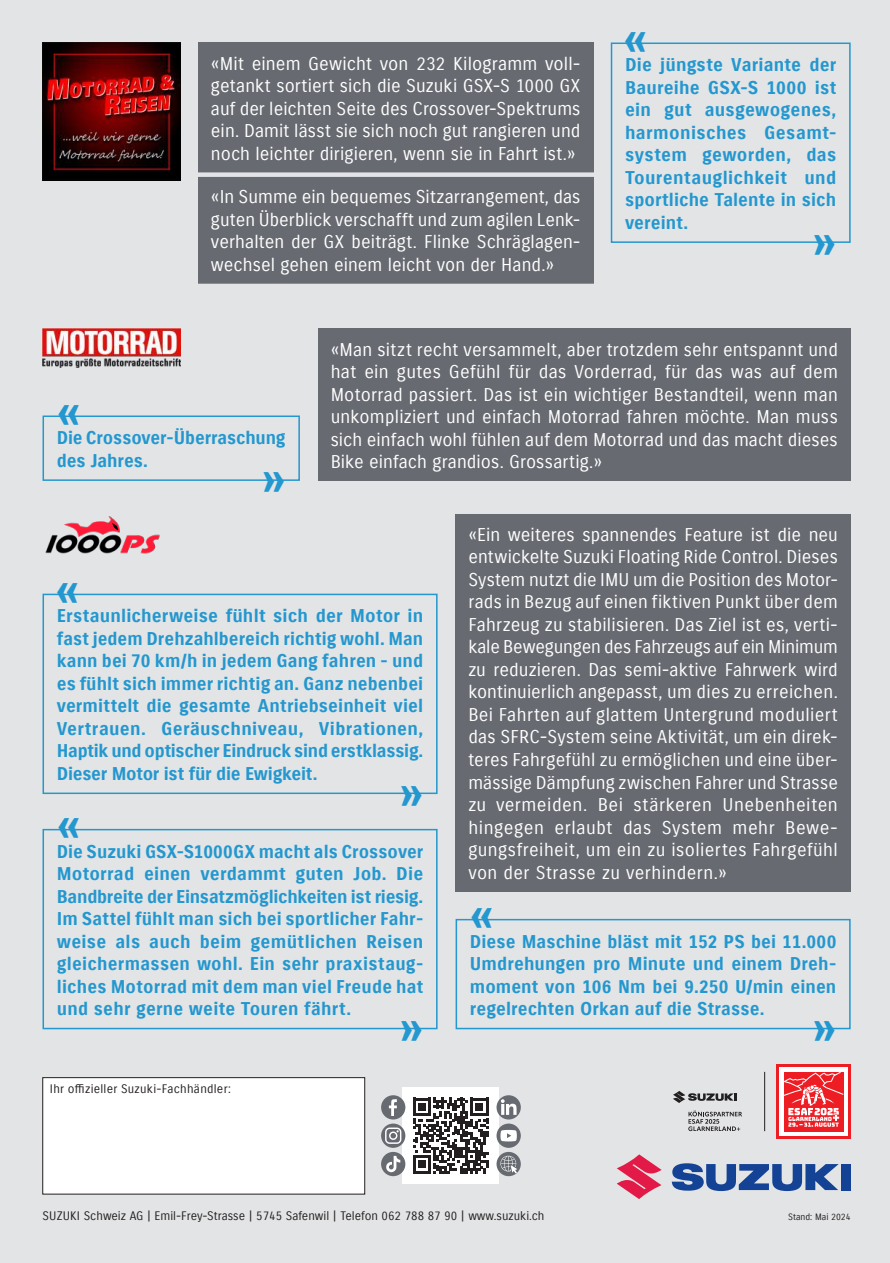
<style>
.page{position:relative;width:890px;height:1263px;background:#e2e4e5}
.page>*{position:absolute;margin:0;border:0;box-sizing:border-box;transform-origin:0 0}
.t1{font:45px "Suzuki PRO Bold";color:#2397cf}
.t2{font:18px/22.5px "Suzuki PRO Regular";letter-spacing:.005em;color:#fff;text-align:justify}
.t3{font:18px/22.5px "Suzuki PRO Bold";letter-spacing:.005em;color:#2397cf;text-align:justify}
.t4{font:12px "Suzuki PRO Regular";color:#231f20}
.t5{font:12px "Suzuki PRO Regular";letter-spacing:.025em;color:#231f20}
.t6{font:9px "Suzuki PRO Regular";color:#231f20}
</style>
<div class="page">
<div style="left:402px;top:1087px;width:97px;height:97px;background:#fff"></div>
<svg style="left:413px;top:1098px;width:75px;height:75px"></svg>
<div style="left:43px;top:1078px;width:322px;height:116px;background:#fff"></div>
<div style="left:43px;top:1077px;width:322px;height:117px;border:1px solid #231f20"></div>
<div style="left:381px;top:1095px;width:24px;height:24px;background:#676a71;border-radius:50%"></div>
<svg style="left:389px;top:1099px;width:8px;height:16px"></svg>
<svg style="left:381px;top:1123px;width:24px;height:25px"></svg>
<svg style="left:385px;top:1127px;width:16px;height:17px"></svg>
<svg style="left:496px;top:1095px;width:25px;height:24px"></svg>
<svg style="left:501px;top:1099px;width:15px;height:16px"></svg>
<svg style="left:496px;top:1123px;width:25px;height:25px"></svg>
<svg style="left:500px;top:1130px;width:17px;height:11px"></svg>
<div style="left:381px;top:1152px;width:24px;height:24px;background:#676a71;border-radius:50%"></div>
<svg style="left:386px;top:1156px;width:14px;height:16px"></svg>
<svg style="left:496px;top:1152px;width:25px;height:24px"></svg>
<svg style="left:500px;top:1155px;width:17px;height:18px"></svg>
<div style="left:198px;top:43px;width:395px;height:241px;background:#676a71"></div>
<div style="left:194px;top:172px;width:403px;height:5px;background:#e2e4e5"></div>
<div style="left:318px;top:328px;width:532px;height:153px;background:#676a71"></div>
<svg style="left:610px;top:42px;width:241px;height:201px"></svg>
<svg style="left:42px;top:415px;width:258px;height:66px"></svg>
<svg style="left:455px;top:918px;width:396px;height:112px"></svg>
<svg style="left:42px;top:593px;width:396px;height:202px"></svg>
<svg style="left:42px;top:828px;width:396px;height:202px"></svg>
<img style="left:43px;top:43px;width:137px;height:137px">
<div style="left:776px;top:1064px;width:74px;height:74px;background:linear-gradient(to right,#ee1d23,#ee1d23)"></div>
<div style="left:779px;top:1067px;width:68px;height:68px;background:#fff"></div>
<div style="left:784px;top:1072px;width:59px;height:59px;background:#ee1d23"></div>
<svg style="left:784px;top:1072px;width:59px;height:55px"></svg>
<svg style="left:688px;top:1110px;width:54px;height:21px"></svg>
<hr style="left:764px;top:1072px;width:1px;height:59px;background:#231f20">
<svg style="left:673px;top:1091px;width:64px;height:12px"></svg>
<div style="left:455px;top:514px;width:395px;height:377px;background:#676a71"></div>
<img style="left:45px;top:516px;width:115px;height:38px">
<img style="left:43px;top:328px;width:137px;height:39px">
<svg style="left:617px;top:1154px;width:44px;height:45px"></svg>
<div style="left:840px;top:1164px;width:10px;height:26px;background:#144396"></div>
<svg style="left:672px;top:1163px;width:166px;height:28px"></svg>
<p class="t2" style="left:211px;top:52px;width:371px">«Mit einem Gewicht von 232 Kilogramm voll&shy;getankt sortiert sich die Suzuki GSX-S 1000 GX auf der leichten Seite des Crossover-Spektrums ein. Damit lässt sie sich noch gut rangieren und noch leichter dirigieren, wenn sie in Fahrt ist.»</p>
<p class="t2" style="left:211px;top:186px;width:371px">«In Summe ein bequemes Sitzarrangement, das guten Überblick verschafft und zum agilen Lenk&shy;verhalten der GX beiträgt. Flinke Schräglagen&shy;wechsel gehen einem leicht von der Hand.»</p>
<h1 class="t1" style="left:623px;top:12px;width:26px">«</h1>
<p class="t3" style="left:625px;top:54px;width:213px">Die jüngste Variante der Baureihe GSX-S 1000 ist ein gut ausgewogenes, harmonisches Gesamt&shy;system geworden, das Tourentauglichkeit und sportliche Talente in sich vereint.</p>
<h1 class="t1" style="left:812px;top:215px;width:26px">»</h1>
<h1 class="t1" style="left:57px;top:385px;width:26px">«</h1>
<p class="t3" style="left:57px;top:427px;width:230px">Die Crossover-Überraschung des Jahres.</p>
<h1 class="t1" style="left:261px;top:453px;width:26px">»</h1>
<p class="t2" style="left:331px;top:338px;width:509px">«Man sitzt recht versammelt, aber trotzdem sehr entspannt und hat ein gutes Gefühl für das Vorderrad, für das was auf dem Motorrad passiert. Das ist ein wichtiger Bestandteil, wenn man unkompliziert und einfach Motorrad fahren möchte. Man muss sich einfach wohl fühlen auf dem Motorrad und das macht dieses Bike einfach grandios. Grossartig.»</p>
<h1 class="t1" style="left:55px;top:563px;width:26px">«</h1>
<p class="t3" style="left:57px;top:605px;width:368px">Erstaunlicherweise fühlt sich der Motor in fast jedem Drehzahlbereich richtig wohl. Man kann bei 70 km/h in jedem Gang fahren - und es fühlt sich immer richtig an. Ganz nebenbei vermittelt die gesamte Antriebseinheit viel Vertrauen. Geräuschniveau, Vibrationen, Haptik und optischer Eindruck sind erstklassig.<br>Dieser Motor ist für die Ewigkeit.</p>
<h1 class="t1" style="left:399px;top:767px;width:26px">»</h1>
<p class="t3" style="left:57px;top:840px;width:368px">Die Suzuki GSX-S1000GX macht als Crossover Motorrad einen verdammt guten Job. Die Bandbreite der Einsatzmöglichkeiten ist riesig.<br>Im Sattel fühlt man sich bei sportlicher Fahr&shy;weise als auch beim gemütlichen Reisen gleichermassen wohl. Ein sehr praxistaug&shy;liches Motorrad mit dem man viel Freude hat und sehr gerne weite Touren fährt.</p>
<h1 class="t1" style="left:57px;top:799px;width:26px">«</h1>
<p class="t5" style="left:50px;top:1081px;width:182px">Ihr offizieller Suzuki-Fachhändler:</p>
<h1 class="t1" style="left:399px;top:1002px;width:26px">»</h1>
<p class="t2" style="left:468px;top:523px;width:371px">«Ein weiteres spannendes Feature ist die neu entwickelte Suzuki Floating Ride Control. Dieses System nutzt die IMU um die Position des Motor&shy;rads in Bezug auf einen fiktiven Punkt über dem Fahrzeug zu stabilisieren. Das Ziel ist es, verti&shy;kale Bewegungen des Fahrzeugs auf ein Minimum zu reduzieren. Das semi-aktive Fahrwerk wird kontinuierlich angepasst, um dies zu erreichen.<br>Bei Fahrten auf glattem Untergrund moduliert das SFRC-System seine Aktivität, um ein direk&shy;teres Fahrgefühl zu ermöglichen und eine über&shy;mässige Dämpfung zwischen Fahrer und Strasse zu vermeiden. Bei stärkeren Unebenheiten hingegen erlaubt das System mehr Bewe&shy;gungsfreiheit, um ein zu isoliertes Fahrgefühl von der Strasse zu verhindern.»</p>
<h1 class="t1" style="left:470px;top:889px;width:26px">«</h1>
<p class="t3" style="left:470px;top:930px;width:368px">Diese Maschine bläst mit 152 PS bei 11.000<br>Umdrehungen pro Minute und einem Dreh&shy;moment von 106 Nm bei 9.250 U/min einen regelrechten Orkan auf die Strasse.</p>
<h1 class="t1" style="left:812px;top:1002px;width:26px">»</h1>
<p class="t4" style="left:43px;top:1209px;width:503px">SUZUKI Schweiz AG | Emil-Frey-Strasse | 5745 Safenwil | Telefon 062 788 87 90 | www.suzuki.ch</p>
<p class="t6" style="left:788px;top:1212px;width:64px">Stand: Mai 2024</p>
</div>
